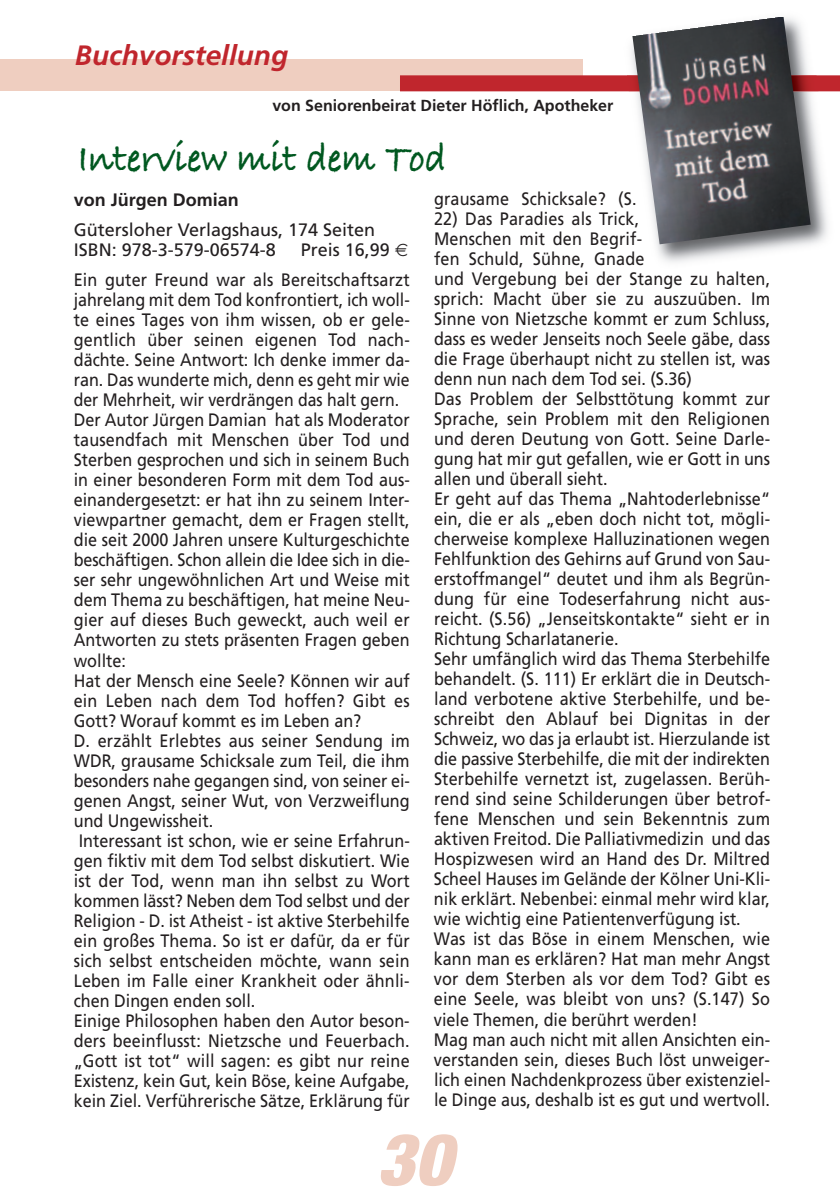
<style>
.page{position:relative;width:840px;height:1191px;background:#fff}
.page>*{position:absolute;margin:0;border:0;box-sizing:border-box;transform-origin:0 0}
.t1{font:italic 900 condensed 72px "Helvetica Neue";color:#efcec0}
.t2{font:42px "Bradley Hand ITCTT Bold";color:#005820;scale:.9 1}
.t3{font:italic 700 28px "Frutiger";color:#c0262d}
.t4{font:18px/20px "Frutiger";color:#231f20;scale:.9 1}
.t5{font:18px/20px "Frutiger";color:#231f20}
.t6{font:700 18px "Frutiger";color:#231f20}
.t7{font:700 16px "Frutiger";color:#231f20}
</style>
<div class="page">
<div style="left:0;top:59px;width:582px;height:31px;background:#efcec0"></div>
<div style="left:400px;top:75px;width:439px;height:16px;background:#c0262d"></div>
<img style="left:628px;top:91px;width:210px;height:171px">
<img style="left:626px;top:75px;width:192px;height:1px">
<img style="left:632px;top:17px;width:178px;height:227px">
<h3 class="t3" style="left:75px;top:44px;width:214px">Buchvorstellung</h3>
<p class="t7" style="left:272px;top:99px;width:342px">von Seniorenbeirat Dieter Höflich, Apotheker</p>
<h2 class="t2" style="left:78px;top:134px;width:411px">Interview mit dem Tod</h2>
<p class="t4" style="left:434px;top:190px;width:226px">grausame Schicksale? (S.</p>
<p class="t4" style="left:433px;top:210px;width:375px">22) Das Paradies als Trick,<br>Menschen mit den Begrif-<br>fen Schuld, Sühne, Gnade<br>und Vergebung bei der Stange zu halten, sprich: Macht über sie zu auszuüben. Im Sinne von Nietzsche kommt er zum Schluss, dass es weder Jenseits noch Seele gäbe, dass die Frage überhaupt nicht zu stellen ist, was denn nun nach dem Tod sei. (S.36)<br>Das Problem der Selbsttötung kommt zur Sprache, sein Problem mit den Religionen und deren Deutung von Gott. Seine Darle&shy;gung hat mir gut gefallen, wie er Gott in uns allen und überall sieht.<br>Er geht auf das Thema „Nahtoderlebnisse“ ein, die er als „eben doch nicht tot, mögli&shy;cherweise komplexe Halluzinationen wegen Fehlfunktion des Gehirns auf Grund von Sau&shy;erstoffmangel“ deutet und ihm als Begrün&shy;dung für eine Todeserfahrung nicht aus&shy;reicht. (S.56) „Jenseitskontakte“ sieht er in Richtung Scharlatanerie.<br>Sehr umfänglich wird das Thema Sterbehilfe behandelt. (S. 111) Er erklärt die in Deutsch&shy;land verbotene aktive Sterbehilfe, und be&shy;schreibt den Ablauf bei Dignitas in der Schweiz, wo das ja erlaubt ist. Hierzulande ist die passive Sterbehilfe, die mit der indirekten Sterbehilfe vernetzt ist, zugelassen. Berüh&shy;rend sind seine Schilderungen über betrof&shy;fene Menschen und sein Bekenntnis zum aktiven Freitod. Die Palliativmedizin und das Hospizwesen wird an Hand des Dr. Miltred Scheel Hauses im Gelände der Kölner Uni-Kli&shy;nik erklärt. Nebenbei: einmal mehr wird klar, wie wichtig eine Patientenverfügung ist.<br>Was ist das Böse in einem Menschen, wie kann man es erklären? Hat man mehr Angst vor dem Sterben als vor dem Tod? Gibt es eine Seele, was bleibt von uns? (S.147) So viele Themen, die berührt werden!<br>Mag man auch nicht mit allen Ansichten ein&shy;verstanden sein, dieses Buch löst unweiger&shy;lich einen Nachdenkprozess über existenziel&shy;le Dinge aus, deshalb ist es gut und wertvoll.</p>
<p class="t6" style="left:74px;top:193px;width:166px">von Jürgen Domian</p>
<p class="t5" style="left:74px;top:221px;width:303px">Gütersloher Verlagshaus, 174 Seiten<br>ISBN: 978-3-579-06574-8</p>
<p class="t5" style="left:74px;top:236px;width:337px;line-height:30px;text-indent:227px">Preis 16,99<br>Ein guter Freund war als Bereitschaftsarzt</p>
<p class="t4" style="left:74px;top:291px;width:374px">jahrelang mit dem Tod konfrontiert, ich woll&shy;te eines Tages von ihm wissen, ob er gele&shy;gentlich über seinen eigenen Tod nach&shy;dächte. Seine Antwort: Ich denke immer da&shy;ran. Das wunderte mich, denn es geht mir wie der Mehrheit, wir verdrängen das halt gern.<br>Der Autor Jürgen Damian hat als Moderator tausendfach mit Menschen über Tod und Sterben gesprochen und sich in seinem Buch in einer besonderen Form mit dem Tod aus&shy;einandergesetzt: er hat ihn zu seinem Inter&shy;viewpartner gemacht, dem er Fragen stellt, die seit 2000 Jahren unsere Kulturgeschichte beschäftigen. Schon allein die Idee sich in die&shy;ser sehr ungewöhnlichen Art und Weise mit dem Thema zu beschäftigen, hat meine Neu&shy;gier auf dieses Buch geweckt, auch weil er Antworten zu stets präsenten Fragen geben wollte:<br>Hat der Mensch eine Seele? Können wir auf ein Leben nach dem Tod hoffen? Gibt es Gott? Worauf kommt es im Leben an?<br>D. erzählt Erlebtes aus seiner Sendung im WDR, grausame Schicksale zum Teil, die ihm besonders nahe gegangen sind, von seiner ei&shy;genen Angst, seiner Wut, von Verzweiflung und Ungewissheit.<br>Interessant ist schon, wie er seine Erfahrun&shy;gen fiktiv mit dem Tod selbst diskutiert. Wie ist der Tod, wenn man ihn selbst zu Wort kommen lässt? Neben dem Tod selbst und der Religion - D. ist Atheist - ist aktive Sterbehilfe ein großes Thema. So ist er dafür, da er für sich selbst entscheiden möchte, wann sein Leben im Falle einer Krankheit oder ähnli&shy;chen Dingen enden soll.<br>Einige Philosophen haben den Autor beson&shy;ders beeinflusst: Nietzsche und Feuerbach. „Gott ist tot“ will sagen: es gibt nur reine Existenz, kein Gut, kein Böse, keine Aufgabe, kein Ziel. Verführerische Sätze, Erklärung für</p>
<h1 class="t1" style="left:377px;top:1115px;width:87px">30</h1>
</div>
